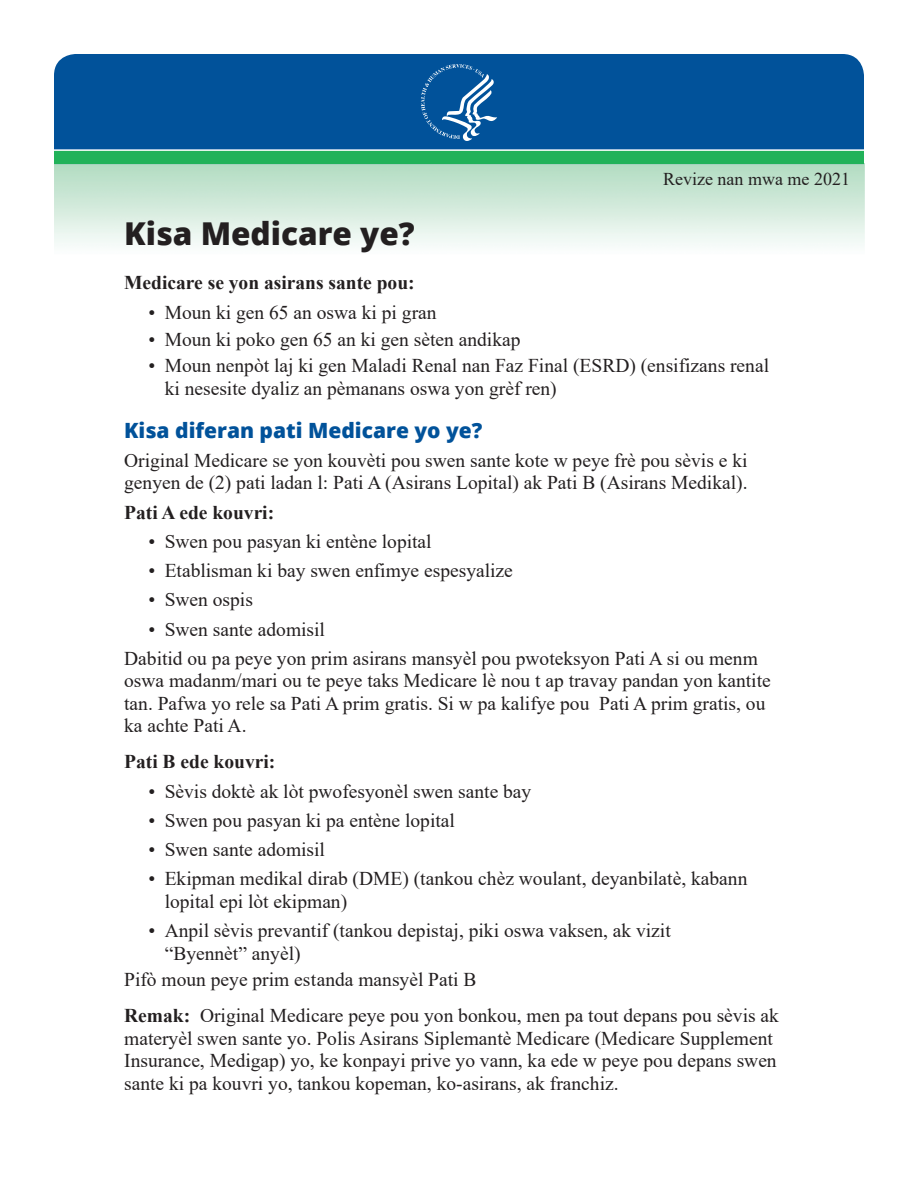
<style>
.page{position:relative;width:918px;height:1188px;background:#fff}
.page>*{position:absolute;margin:0;border:0;box-sizing:border-box;transform-origin:0 0}
.t1{font:800 31.5px "Open Sans";color:#231f20}
.t2{font:800 21px "Open Sans";color:#01529a}
.Text{font:19.5px/22.5px "Times New Roman";color:#231f20}
.Text-2{font:700 19.5px "Times New Roman";color:#231f20}
.t3{font:18px "Times New Roman";color:#231f20}
.s1{font-weight:700}
</style>
<div class="page">
<div style="left:54px;top:54px;width:810px;height:95px;background:#01529a"></div>
<div style="left:54px;top:150px;width:810px;height:14px;background:#21b259"></div>
<hr style="left:54px;top:149px;width:810px;height:2px;background:#fff">
<svg style="left:421px;top:64px;width:76px;height:77px;background:#2b6eaa"></svg>
<p class="t3" style="left:663px;top:166px;width:188px">Revize nan mwa me 2021</p>
<h1 class="t1" style="left:124px;top:210px;width:292px">Kisa Medicare ye?</h1>
<p class="Text-2" style="left:124px;top:269px;width:292px">Medicare se yon asirans sante pou:</p>
<p class="Text" style="left:148px;top:300px;width:290px">• Moun ki gen 65 an oswa ki pi gran</p>
<p class="Text" style="left:148px;top:327px;width:374px">• Moun ki poko gen 65 an ki gen sèten andikap</p>
<p class="Text" style="left:165px;top:354px;width:606px;text-indent:-16px">• Moun nenpòt laj ki gen Maladi Renal nan Faz Final (ESRD) (ensifizans renal ki nesesite dyaliz an pèmanans oswa yon grèf ren)</p>
<h2 class="t2" style="left:124px;top:414px;width:360px">Kisa diferan pati Medicare yo ye?</h2>
<p class="Text" style="left:124px;top:448px;width:625px">Original Medicare se yon kouvèti pou swen sante kote w peye frè pou sèvis e ki genyen de (2) pati ladan l: Pati A (Asirans Lopital) ak Pati B (Asirans Medikal).</p>
<p class="Text-2" style="left:124px;top:498px;width:152px">Pati A ede kouvri:</p>
<p class="Text" style="left:148px;top:529px;width:285px">• Swen pou pasyan ki entène lopital</p>
<p class="Text" style="left:148px;top:559px;width:366px">• Etablisman ki bay swen enfimye espesyalize</p>
<p class="Text" style="left:148px;top:588px;width:106px">• Swen ospis</p>
<p class="Text" style="left:148px;top:617px;width:178px">• Swen sante adomisil</p>
<p class="Text" style="left:124px;top:646px;width:648px">Dabitid ou pa peye yon prim asirans mansyèl pou pwoteksyon Pati A si ou menm oswa madanm/mari ou te peye taks Medicare lè nou t ap travay pandan yon kantite tan. Pafwa yo rele sa Pati A prim gratis. Si w pa kalifye pou Pati A prim gratis, ou ka achte Pati A.</p>
<p class="Text-2" style="left:124px;top:748px;width:153px">Pati B ede kouvri:</p>
<p class="Text" style="left:148px;top:779px;width:384px">• Sèvis doktè ak lòt pwofesyonèl swen sante bay</p>
<p class="Text" style="left:148px;top:808px;width:308px">• Swen pou pasyan ki pa entène lopital</p>
<p class="Text" style="left:148px;top:838px;width:178px">• Swen sante adomisil</p>
<p class="Text" style="left:165px;top:867px;width:584px;text-indent:-16px">• Ekipman medikal dirab (DME) (tankou chèz woulant, deyanbilatè, kabann lopital epi lòt ekipman)</p>
<p class="Text" style="left:165px;top:919px;width:508px;text-indent:-16px">• Anpil sèvis prevantif (tankou depistaj, piki oswa vaksen, ak vizit “Byennèt” anyèl)</p>
<p class="Text" style="left:124px;top:968px;width:354px">Pifò moun peye prim estanda mansyèl Pati B</p>
<p class="Text" style="left:124px;top:1004px;width:656px"><span class="s1">Remak:</span> Original Medicare peye pou yon bonkou, men pa tout depans pou sèvis ak materyèl swen sante yo. Polis Asirans Siplemantè Medicare (Medicare Supplement Insurance, Medigap) yo, ke konpayi prive yo vann, ka ede w peye pou depans swen sante ki pa kouvri yo, tankou kopeman, ko-asirans, ak franchiz.</p>
</div>
